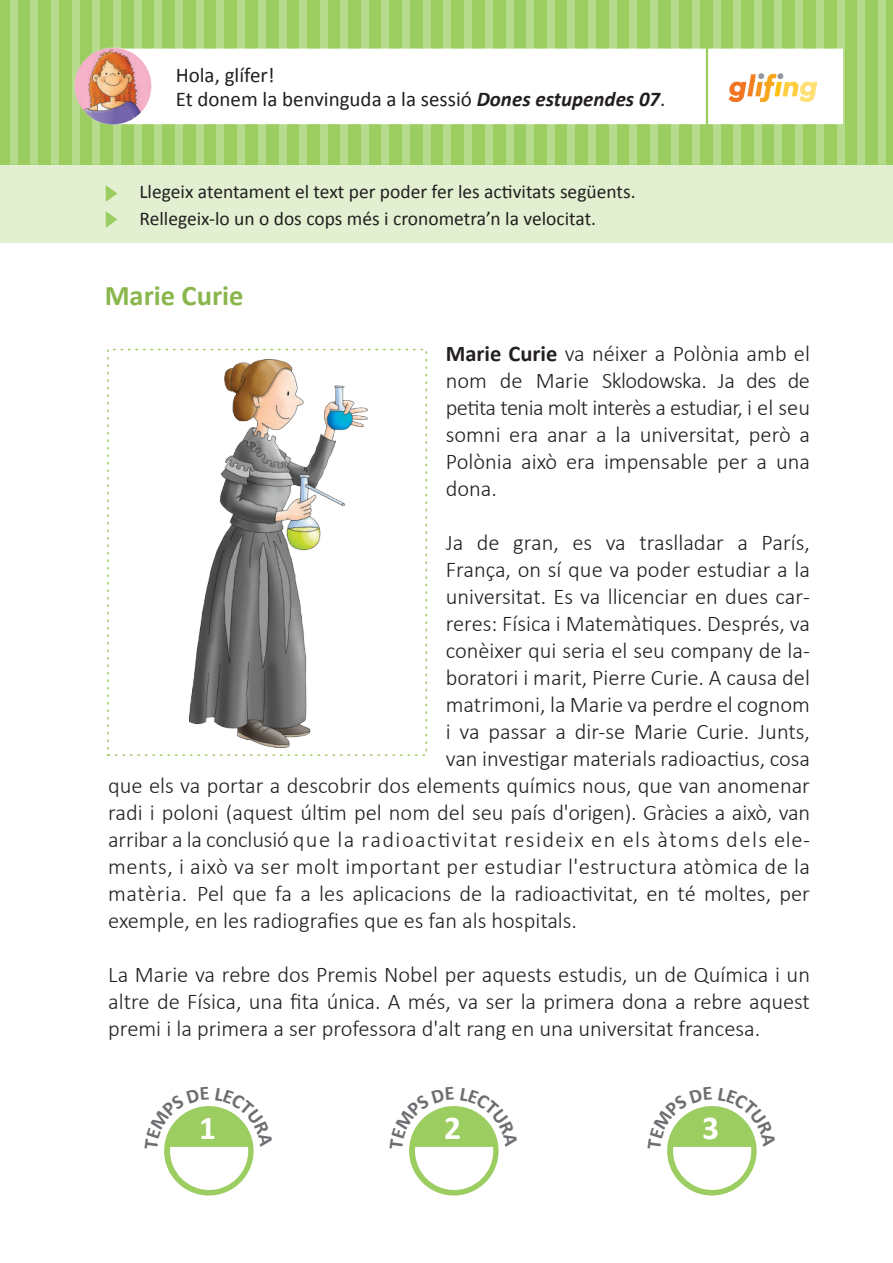
<style>
.page{position:relative;width:893px;height:1263px;background:#fff}
.page>*{position:absolute;margin:0;border:0;box-sizing:border-box;transform-origin:0 0}
.t1{font:700 33.6px "Calibri";color:#fff}
.t2{font:700 28.5px "Calibri";color:#8ab64d}
.t3{font:300 22.5px/27px "Calibri";color:#231f20;text-align:justify}
.t4{font:300 22.5px "Calibri";letter-spacing:.065em;color:#231f20}
.t5{font:300 22.5px "Calibri";letter-spacing:.025em;color:#231f20}
.t6{font:21px/24px "Calibri";color:#231f20}
.t7{font:19.5px/27px "Calibri";color:#231f20}
.t8{font:italic 700 17.55px "Calibri";letter-spacing:-.025em;color:#050504}
.s1{font-weight:700;font-style:italic}
.s2{font-weight:700}
</style>
<div class="page">
<div style="left:0;top:0;width:893px;height:164px;background:#9bcd60"></div>
<div style="left:10px;top:0;width:7px;height:164px;background:#b7db8d"></div>
<div style="left:31px;top:0;width:7px;height:164px;background:#b7db8d"></div>
<div style="left:51px;top:0;width:8px;height:164px;background:#b7db8d"></div>
<div style="left:72px;top:0;width:7px;height:164px;background:#b7db8d"></div>
<div style="left:93px;top:0;width:7px;height:165px;background:#b7db8d"></div>
<div style="left:113px;top:0;width:8px;height:164px;background:#b7db8d"></div>
<div style="left:134px;top:0;width:7px;height:165px;background:#b7db8d"></div>
<div style="left:154px;top:0;width:8px;height:165px;background:#b7db8d"></div>
<div style="left:175px;top:0;width:8px;height:165px;background:#b7db8d"></div>
<div style="left:196px;top:0;width:8px;height:165px;background:#b7db8d"></div>
<div style="left:217px;top:0;width:7px;height:165px;background:#b7db8d"></div>
<div style="left:237px;top:0;width:8px;height:165px;background:#b7db8d"></div>
<div style="left:258px;top:0;width:8px;height:165px;background:#b7db8d"></div>
<div style="left:279px;top:0;width:7px;height:165px;background:#b7db8d"></div>
<div style="left:299px;top:0;width:8px;height:165px;background:#b7db8d"></div>
<div style="left:320px;top:0;width:7px;height:165px;background:#b7db8d"></div>
<div style="left:340px;top:0;width:8px;height:164px;background:#b7db8d"></div>
<div style="left:361px;top:0;width:7px;height:164px;background:#b7db8d"></div>
<div style="left:382px;top:0;width:7px;height:164px;background:#b7db8d"></div>
<div style="left:402px;top:0;width:8px;height:164px;background:#b7db8d"></div>
<div style="left:423px;top:0;width:7px;height:164px;background:#b7db8d"></div>
<div style="left:444px;top:0;width:7px;height:164px;background:#b7db8d"></div>
<div style="left:464px;top:0;width:8px;height:164px;background:#b7db8d"></div>
<div style="left:485px;top:0;width:7px;height:164px;background:#b7db8d"></div>
<div style="left:506px;top:0;width:7px;height:164px;background:#b7db8d"></div>
<div style="left:526px;top:0;width:8px;height:164px;background:#b7db8d"></div>
<div style="left:547px;top:0;width:7px;height:164px;background:#b7db8d"></div>
<div style="left:568px;top:0;width:7px;height:164px;background:#b7db8d"></div>
<div style="left:588px;top:0;width:8px;height:164px;background:#b7db8d"></div>
<div style="left:609px;top:0;width:8px;height:164px;background:#b7db8d"></div>
<div style="left:630px;top:0;width:7px;height:164px;background:#b7db8d"></div>
<div style="left:650px;top:0;width:8px;height:164px;background:#b7db8d"></div>
<div style="left:671px;top:0;width:8px;height:165px;background:#b7db8d"></div>
<div style="left:692px;top:0;width:7px;height:165px;background:#b7db8d"></div>
<div style="left:713px;top:0;width:7px;height:165px;background:#b7db8d"></div>
<div style="left:733px;top:0;width:8px;height:165px;background:#b7db8d"></div>
<div style="left:754px;top:0;width:7px;height:165px;background:#b7db8d"></div>
<div style="left:775px;top:0;width:7px;height:165px;background:#b7db8d"></div>
<div style="left:796px;top:0;width:7px;height:165px;background:#b7db8d"></div>
<div style="left:816px;top:0;width:8px;height:165px;background:#b7db8d"></div>
<div style="left:837px;top:0;width:7px;height:165px;background:#b7db8d"></div>
<div style="left:857px;top:0;width:8px;height:165px;background:#b7db8d"></div>
<div style="left:878px;top:0;width:8px;height:165px;background:#b7db8d"></div>
<div style="left:154px;top:49px;width:689px;height:75px;background:#fff"></div>
<div style="left:0;top:164px;width:893px;height:79px;background:#e2f0d1"></div>
<img style="left:74px;top:45px;width:80px;height:83px">
<img style="left:728px;top:73px;width:88px;height:29px">
<hr style="left:706px;top:47px;width:2px;height:80px;background:#9bcd60">
<svg style="left:106px;top:185px;width:11px;height:17px"></svg>
<svg style="left:106px;top:211px;width:11px;height:17px"></svg>
<img style="left:190px;top:360px;width:177px;height:388px">
<svg style="left:164px;top:1106px;width:90px;height:84px"></svg>
<svg style="left:667px;top:1106px;width:90px;height:84px"></svg>
<svg style="left:409px;top:1106px;width:90px;height:84px"></svg>
<p class="t6" style="left:176px;top:64px;width:491px">Hola, glífer!<br>Et donem la benvinguda a la sessió <span class="s1">Dones estupendes 07</span>.</p>
<p class="t8" style="left:180px;top:87px;width:151px">Dones estupendes 01</p>
<p class="t7" style="left:139px;top:177px;width:498px">Llegeix atentament el text per poder fer les activitats següents.<br>Rellegeix-lo un o dos cops més i cronometra’n la velocitat.</p>
<p class="t2" style="left:105px;top:278px;width:140px">Marie Curie</p>
<p class="t3" style="left:446px;top:340px;width:366px"><span class="s2">Marie Curie</span> va néixer a Polònia amb el nom de Marie Sklodowska. Ja des de petita tenia molt interès a estudiar, i el seu somni era anar a la universitat, però a Polònia això era impensable per a una dona.</p>
<p class="t3" style="left:446px;top:529px;width:366px">Ja de gran, es va traslladar a París,</p>
<p class="t3" style="left:446px;top:556px;width:366px">França, on sí que va poder estudiar a la</p>
<p class="t3" style="left:446px;top:583px;width:366px">universitat. Es va llicenciar en dues car-</p>
<p class="t3" style="left:446px;top:610px;width:366px">reres: Física i Matemàtiques. Després, va</p>
<p class="t3" style="left:446px;top:637px;width:366px">conèixer qui seria el seu company de la-</p>
<p class="t3" style="left:446px;top:664px;width:366px">boratori i marit, Pierre Curie. A causa del</p>
<p class="t3" style="left:446px;top:691px;width:366px">matrimoni, la Marie va perdre el cognom</p>
<p class="t3" style="left:446px;top:718px;width:366px">i va passar a dir-se Marie Curie. Junts,</p>
<p class="t3" style="left:446px;top:745px;width:366px">van investigar materials radioactius, cosa</p>
<p class="t3" style="left:108px;top:772px;width:703px">que els va portar a descobrir dos elements químics nous, que van anomenar</p>
<p class="t3" style="left:108px;top:799px;width:703px">radi i poloni (aquest últim pel nom del seu país d'origen). Gràcies a això, van</p>
<p class="t4" style="left:108px;top:826px;width:703px">arribar a la conclusió que la radioactivitat resideix en els àtoms dels ele-</p>
<p class="t5" style="left:108px;top:853px;width:703px">ments, i això va ser molt important per estudiar l'estructura atòmica de la</p>
<p class="t3" style="left:108px;top:880px;width:703px">matèria. Pel que fa a les aplicacions de la radioactivitat, en té moltes, per</p>
<p class="t3" style="left:108px;top:907px;width:470px">exemple, en les radiografies que es fan als hospitals.</p>
<p class="t3" style="left:108px;top:961px;width:703px">La Marie va rebre dos Premis Nobel per aquests estudis, un de Química i un altre de Física, una fita única. A més, va ser la primera dona a rebre aquest premi i la primera a ser professora d'alt rang en una universitat francesa.</p>
<h1 class="t1" style="left:199px;top:1108px;width:19px">1</h1>
<h1 class="t1" style="left:702px;top:1108px;width:19px">3</h1>
<h1 class="t1" style="left:444px;top:1108px;width:19px">2</h1>
</div>
